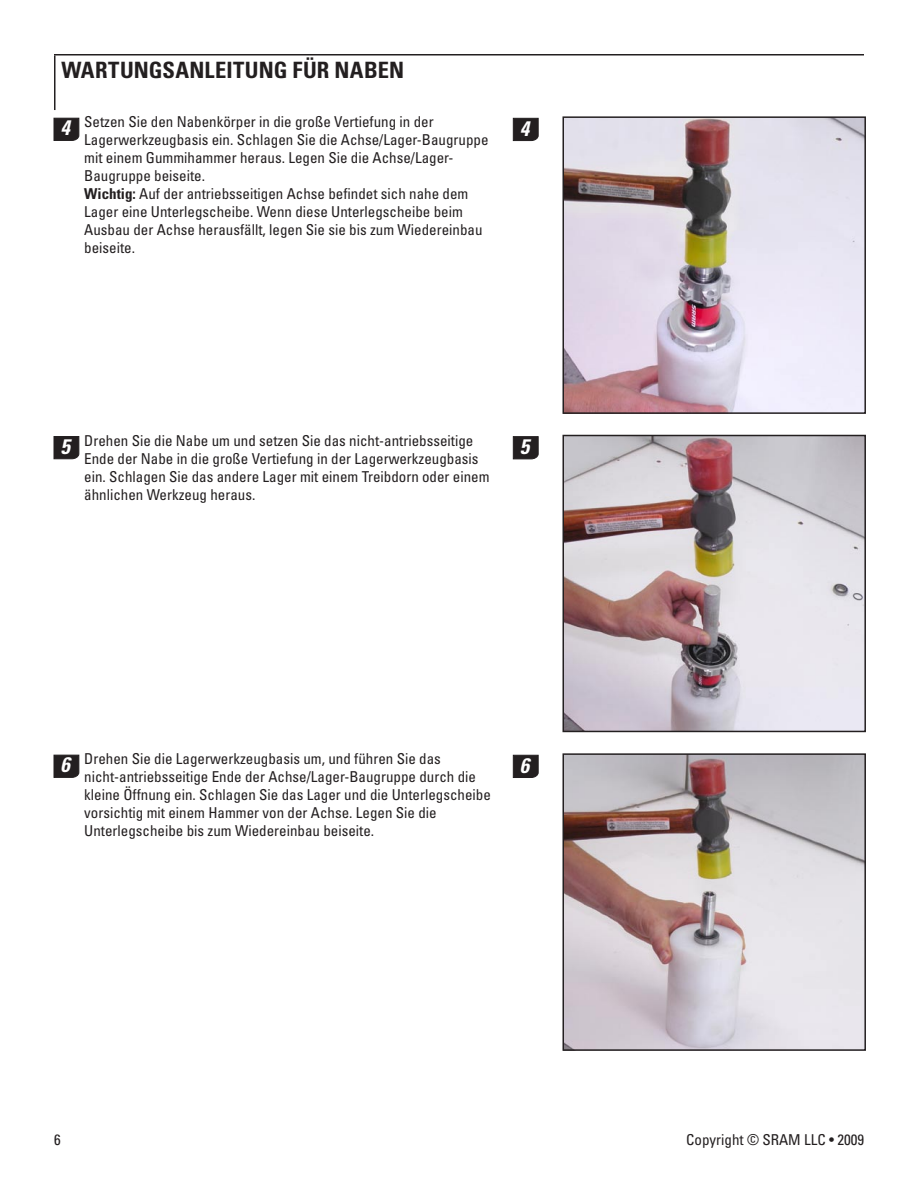
<style>
.page{position:relative;width:918px;height:1188px;background:#fff}
.page>*{position:absolute;margin:0;border:0;box-sizing:border-box;transform-origin:0 0}
.t1{font:700 condensed 22.5px "Univers LT Std";letter-spacing:.01em;color:#231f20}
.t2{font:italic 700 condensed 21px "Univers LT Std";color:#fff}
.t3{font:condensed 15px/18px "Univers LT Std";color:#231f20}
.s1{font-weight:700;font-style:italic;font-size:21px;color:#fff}
.s2{font-weight:700}
</style>
<div class="page">
<hr style="left:54px;top:54px;width:810px;height:2px;background:#231f20">
<hr style="left:54px;top:55px;width:2px;height:55px;background:#231f20">
<svg style="left:53px;top:118px;width:27px;height:23px"></svg>
<svg style="left:53px;top:436px;width:27px;height:23px"></svg>
<svg style="left:53px;top:755px;width:27px;height:23px"></svg>
<svg style="left:513px;top:118px;width:26px;height:23px"></svg>
<img style="left:565px;top:119px;width:298px;height:292px">
<div style="left:562px;top:116px;width:304px;height:298px;border:2px solid #231f20"></div>
<svg style="left:513px;top:436px;width:26px;height:24px"></svg>
<img style="left:565px;top:438px;width:298px;height:291px">
<div style="left:562px;top:435px;width:304px;height:297px;border:2px solid #231f20"></div>
<svg style="left:513px;top:755px;width:26px;height:23px"></svg>
<img style="left:565px;top:756px;width:298px;height:292px">
<div style="left:562px;top:753px;width:304px;height:298px;border:2px solid #231f20"></div>
<h1 class="t1" style="left:62px;top:56px;width:34px">WARTUNGSANLEITUNG</h1>
<h1 class="t1" style="left:293px;top:56px;width:72px">FÜR NABEN</h1>
<p class="t3" style="left:84px;top:113px;width:406px;text-indent:-24px"><span class="s1">4</span> Setzen Sie den Nabenkörper in die große Vertiefung in der Lagerwerkzeugbasis ein. Schlagen Sie die Achse/Lager-Baugruppe mit einem Gummihammer heraus. Legen Sie die Achse/Lager-Baugruppe beiseite.<br><span class="s2">WICHTIG:</span> Auf der antriebsseitigen Achse befindet sich nahe dem Lager eine Unterlegscheibe. Wenn diese Unterlegscheibe beim Ausbau der Achse herausfällt, legen Sie sie bis zum Wiedereinbau beiseite.</p>
<h2 class="t2" style="left:520px;top:115px;width:16px">4</h2>
<p class="t3" style="left:84px;top:431px;width:407px;text-indent:-24px"><span class="s1">5</span> Drehen Sie die Nabe um und setzen Sie das nicht-antriebsseitige Ende der Nabe in die große Vertiefung in der Lagerwerkzeugbasis ein. Schlagen Sie das andere Lager mit einem Treibdorn oder einem ähnlichen Werkzeug heraus.</p>
<h2 class="t2" style="left:520px;top:434px;width:16px">5</h2>
<p class="t3" style="left:84px;top:750px;width:408px;text-indent:-24px"><span class="s1">6</span> Drehen Sie die Lagerwerkzeugbasis um, und führen Sie das nicht-antriebsseitige Ende der Achse/Lager-Baugruppe durch die kleine Öffnung ein. Schlagen Sie das Lager und die Unterlegscheibe vorsichtig mit einem Hammer von der Achse. Legen Sie die Unterlegscheibe bis zum Wiedereinbau beiseite.</p>
<h2 class="t2" style="left:520px;top:752px;width:16px">6</h2>
<p class="t3" style="left:54px;top:1130px;width:8px">6</p>
<p class="t3" style="left:686px;top:1130px;width:179px">Copyright © SRAM LLC • 2009</p>
</div>
